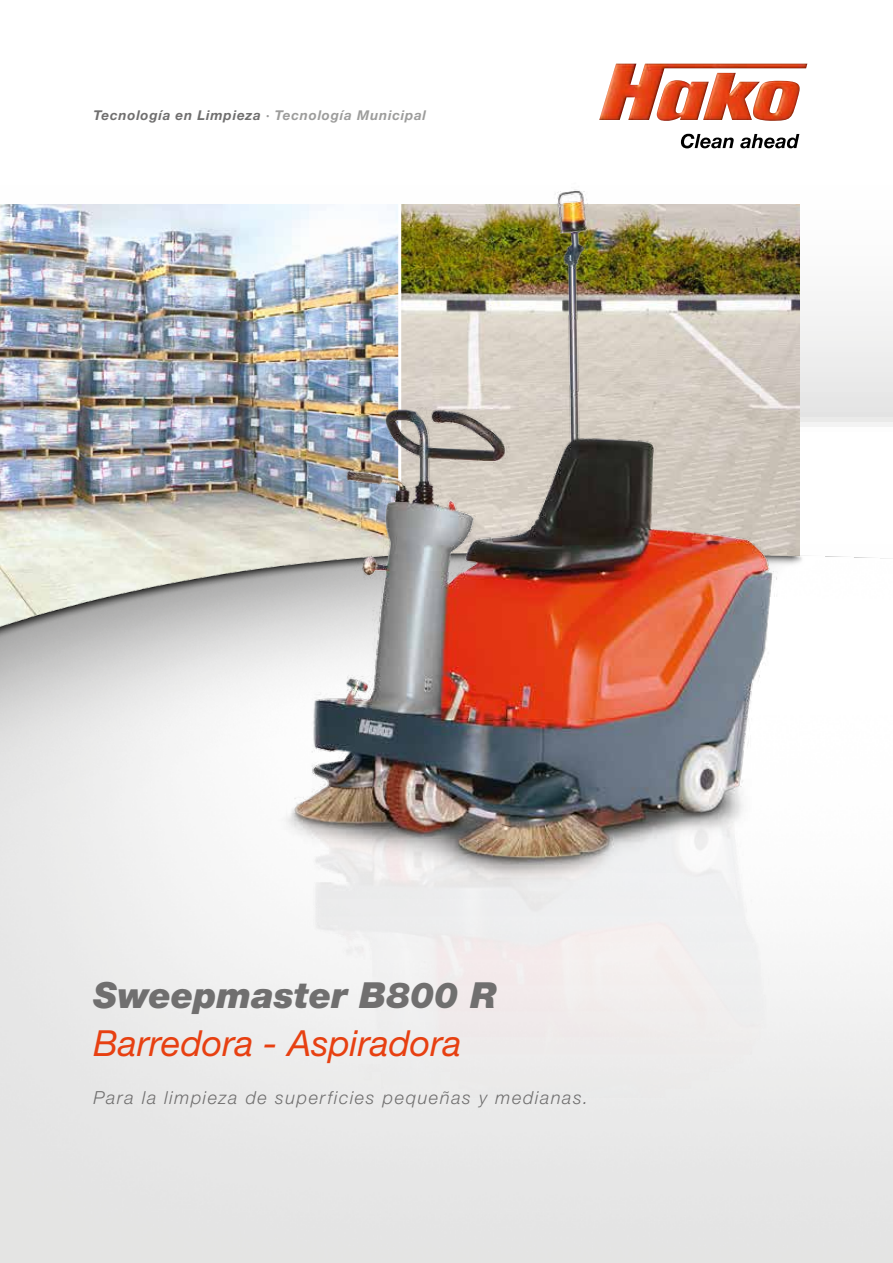
<style>
.page{position:relative;width:893px;height:1263px;background:#fff}
.page>*{position:absolute;margin:0;border:0;box-sizing:border-box;transform-origin:0 0}
.t1{font:italic 36px "Helvetica Neue LT Std";color:#e74011}
.t2{font:italic 900 36px "Helvetica Neue LT Std";color:#706f6f}
.t3{font:italic 300 18px "Helvetica Neue LT Std";letter-spacing:.09em;color:#706f6f}
.t4{font:italic 700 13.5px "Helvetica Neue LT Std";letter-spacing:.06em;color:#706f6f}
.s1{color:#9d9d9c}
</style>
<div class="page">
<img style="left:0;top:204px;width:184px;height:315px">
<img style="left:0;top:519px;width:893px;height:744px">
<img style="left:184px;top:133px;width:657px;height:1043px">
<img style="left:599px;top:64px;width:208px;height:57px">
<img style="left:681px;top:134px;width:118px;height:14px">
<p class="t4" style="left:94px;top:107px;width:334px">Tecnología en Limpieza <span class="s1">· Tecnología Municipal</span></p>
<h1 class="t2" style="left:94px;top:973px;width:405px">Sweepmaster B800 R</h1>
<h1 class="t1" style="left:94px;top:1022px;width:369px">Barredora - Aspiradora</h1>
<p class="t3" style="left:94px;top:1087px;width:496px">Para la limpieza de superficies pequeñas y medianas.</p>
</div>
